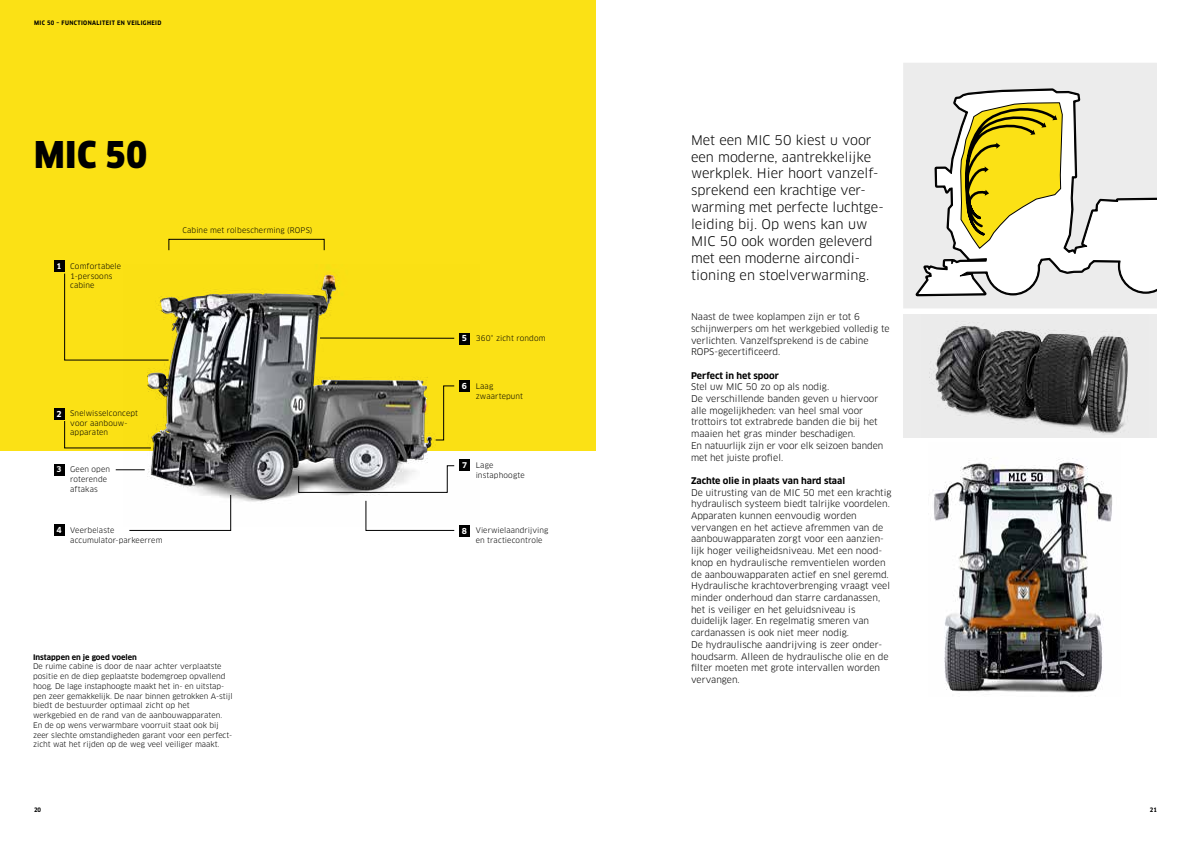
<style>
.page{position:relative;width:1191px;height:842px;background:#fff}
.page>*{position:absolute;margin:0;border:0;box-sizing:border-box;transform-origin:0 0}
.t1{font:900 36px "Clan Pro Narr";color:#000}
.t2{font:13px/16.9px "Clan Pro";color:#000}
.t3{font:9px/11.7px "Clan Pro";color:#000}
.t4{font:700 9px "Clan Pro";color:#000}
.t5{font:700 8.1px "Clan Pro";color:#fff}
.t6{font:700 7.8px "Clan Pro";color:#fff}
.t7{font:7.5px/9.8px "Clan Pro";color:#000}
.t8{font:7.5px/9.8px "Clan Pro";letter-spacing:.02em;color:#000}
.t9{font:700 7.5px "Clan Pro";color:#000}
.t10{font:700 6px "Clan Pro Narr";letter-spacing:.06em;color:#000}
</style>
<div class="page">
<div style="left:0;top:0;width:595px;height:451px;background:#fbe115"></div>
<img style="left:124px;top:274px;width:346px;height:252px">
<img style="left:148px;top:275px;width:179px;height:159px">
<div style="left:903px;top:63px;width:254px;height:245px;background:#ececec"></div>
<svg style="left:915px;top:88px;width:242px;height:208px"></svg>
<svg style="left:957px;top:102px;width:109px;height:147px;background:#decf5b"></svg>
<img style="left:933px;top:458px;width:180px;height:235px">
<div style="left:903px;top:314px;width:254px;height:123px;background:#ececec"></div>
<img style="left:929px;top:324px;width:200px;height:111px">
<img style="left:936px;top:328px;width:151px;height:95px">
<div style="left:54px;top:408px;width:10px;height:12px;background:#000"></div>
<div style="left:54px;top:464px;width:10px;height:11px;background:#000"></div>
<div style="left:459px;top:333px;width:11px;height:11px;background:#000"></div>
<div style="left:54px;top:260px;width:10px;height:12px;background:#000"></div>
<div style="left:54px;top:524px;width:10px;height:12px;background:#000"></div>
<div style="left:459px;top:459px;width:11px;height:12px;background:#000"></div>
<div style="left:459px;top:380px;width:11px;height:12px;background:#000"></div>
<div style="left:459px;top:525px;width:11px;height:12px;background:#000"></div>
<svg style="left:64px;top:273px;width:105px;height:88px"></svg>
<svg style="left:129px;top:494px;width:102px;height:37px"></svg>
<svg style="left:435px;top:385px;width:20px;height:55px"></svg>
<svg style="left:365px;top:500px;width:90px;height:31px"></svg>
<svg style="left:116px;top:469px;width:29px;height:1px"></svg>
<hr style="left:320px;top:338px;width:134px;height:1px;background:#000">
<svg style="left:298px;top:465px;width:157px;height:28px"></svg>
<div style="left:169px;top:239px;width:155px;height:11px;border:1px solid #000"></div>
<svg style="left:64px;top:420px;width:87px;height:28px"></svg>
<p class="t10" style="left:34px;top:19px;width:129px">MIC 50 – FUNCTIONALITEIT EN VEILIGHEID</p>
<h1 class="t1" style="left:34px;top:134px;width:115px">MIC 50</h1>
<p class="t6" style="left:57px;top:261px;width:6px">1</p>
<p class="t8" style="left:70px;top:261px;width:52px">Comfortabele<br>1-persoons cabine</p>
<p class="t7" style="left:182px;top:225px;width:132px">Cabine met rolbescherming (ROPS)</p>
<p class="t5" style="left:56px;top:409px;width:7px">2</p>
<p class="t6" style="left:57px;top:465px;width:6px">3</p>
<p class="t7" style="left:70px;top:408px;width:69px">Snelwisselconcept voor aanbouw&shy;apparaten</p>
<p class="t7" style="left:70px;top:465px;width:41px">Geen open roterende aftakas</p>
<p class="t5" style="left:56px;top:525px;width:7px">4</p>
<p class="t7" style="left:70px;top:525px;width:94px">Veerbelaste accumulator-parkeerrem</p>
<p class="t9" style="left:33px;top:652px;width:105px">Instappen en je goed voelen</p>
<p class="t7" style="left:33px;top:662px;width:201px">De ruime cabine is door de naar achter verplaatste positie en de diep geplaatste bodemgroep opvallend hoog. De lage instaphoogte maakt het in- en uitstap&shy;pen zeer gemakkelijk. De naar binnen getrokken A-stijl biedt de bestuurder optimaal zicht op het werkgebied en de rand van de aanbouwapparaten.<br>En de op wens verwarmbare voorruit staat ook bij zeer slechte omstandigheden garant voor een perfect&shy;zicht wat het rijden op de weg veel veiliger maakt.</p>
<p class="t5" style="left:462px;top:334px;width:7px">5</p>
<p class="t7" style="left:476px;top:333px;width:71px">360° zicht rondom</p>
<p class="t5" style="left:462px;top:381px;width:7px">6</p>
<p class="t7" style="left:476px;top:381px;width:49px">Laag zwaartepunt</p>
<p class="t6" style="left:462px;top:461px;width:6px">7</p>
<p class="t7" style="left:476px;top:461px;width:51px">Lage instaphoogte</p>
<p class="t5" style="left:462px;top:526px;width:7px">8</p>
<p class="t7" style="left:476px;top:525px;width:74px">Vierwielaandrijving en tractiecontrole</p>
<p class="t2" style="left:691px;top:131px;width:194px">Met een MIC 50 kiest u voor een moderne, aantrekkelijke werkplek. Hier hoort vanzelf&shy;sprekend een krachtige ver&shy;warming met perfecte luchtge&shy;leiding bij. Op wens kan uw<br>MIC 50 ook worden geleverd met een moderne aircondi&shy;tioning en stoelverwarming.</p>
<p class="t3" style="left:691px;top:311px;width:200px">Naast de twee koplampen zijn er tot 6 schijnwerpers om het werkgebied volledig te verlichten. Vanzelfsprekend is de cabine ROPS-gecertificeerd.</p>
<p class="t4" style="left:691px;top:370px;width:89px">Perfect in het spoor</p>
<p class="t3" style="left:691px;top:381px;width:194px">Stel uw MIC 50 zo op als nodig.<br>De verschillende banden geven u hiervoor alle mogelijkheden: van heel smal voor trottoirs tot extrabrede banden die bij het maaien het gras minder beschadigen.<br>En natuurlijk zijn er voor elk seizoen banden met het juiste profiel.</p>
<p class="t4" style="left:691px;top:475px;width:156px">Zachte olie in plaats van hard staal</p>
<p class="t3" style="left:691px;top:486px;width:202px">De uitrusting van de MIC 50 met een krachtig hydraulisch systeem biedt talrijke voordelen.<br>Apparaten kunnen eenvoudig worden vervangen en het actieve afremmen van de aanbouwapparaten zorgt voor een aanzien&shy;lijk hoger veiligheidsniveau. Met een nood&shy;knop en hydraulische remventielen worden de aanbouwapparaten actief en snel geremd.<br>Hydraulische krachtoverbrenging vraagt veel minder onderhoud dan starre cardanassen, het is veiliger en het geluidsniveau is duidelijk lager. En regelmatig smeren van cardanassen is ook niet meer nodig.<br>De hydraulische aandrijving is zeer onder&shy;houdsarm. Alleen de hydraulische olie en de filter moeten met grote intervallen worden vervangen.</p>
<p class="t10" style="left:34px;top:806px;width:9px">20</p>
<p class="t10" style="left:1149px;top:806px;width:9px">21</p>
</div>
